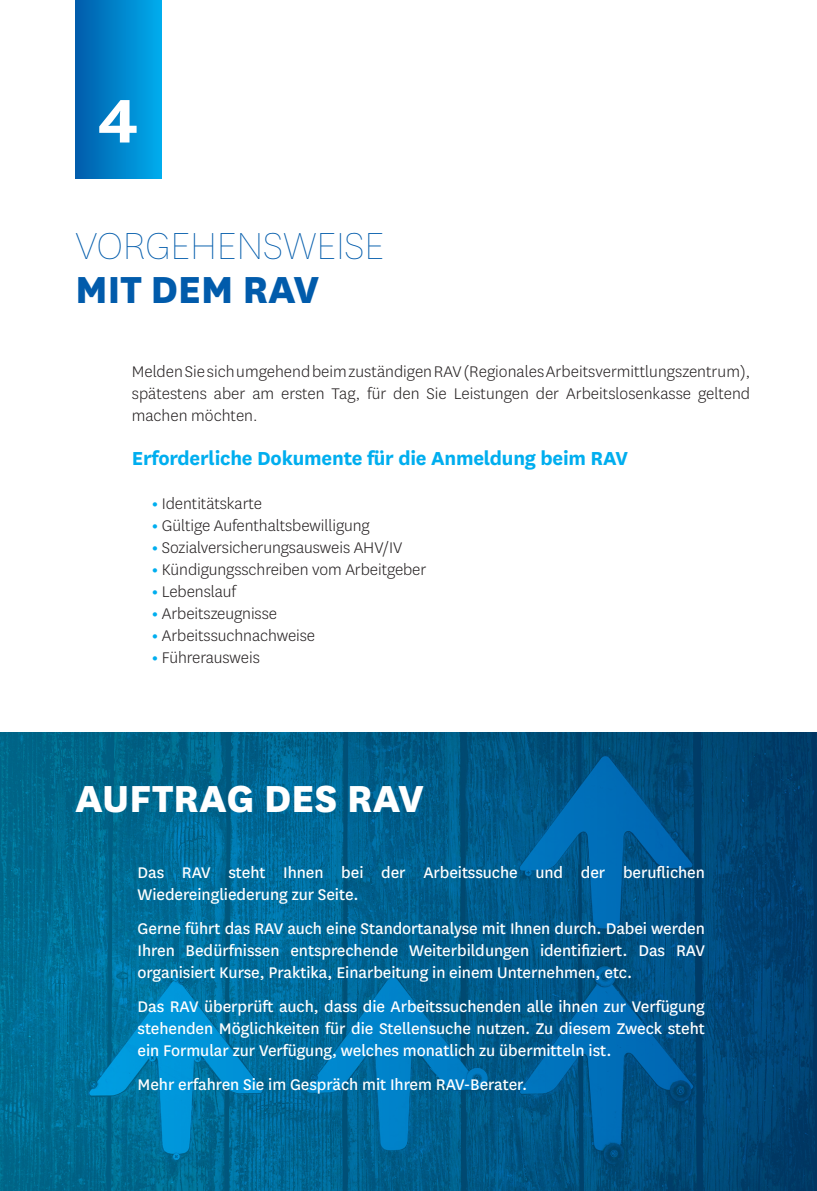
<style>
.page{position:relative;width:817px;height:1191px;background:#fff}
.page>*{position:absolute;margin:0;border:0;box-sizing:border-box;transform-origin:0 0}
.t1{font:700 72px "National";color:#fff}
.t2{font:100 44px "National";letter-spacing:-.01em;color:#015bab}
.t3{font:800 44px "National";letter-spacing:-.005em;color:#fff}
.t4{font:800 44px "National";letter-spacing:-.01em;color:#015bab}
.t5{font:700 22px "National";letter-spacing:-.01em;color:#00aeef}
.t6{font:18px/22px "National";letter-spacing:-.005em;color:#fff;text-align:justify}
.t7{font:300 18px/22px "National";letter-spacing:-.005em;color:#231f20;text-align:justify}
.s1{font-weight:700;color:#00aeef}
</style>
<div class="page">
<img style="left:0;top:732px;width:816px;height:459px">
<div style="left:75px;top:0;width:86px;height:179px;background:linear-gradient(to right,#015caa,#00abeb)"></div>
<p class="t1" style="left:98px;top:69px;width:42px">4</p>
<p class="t2" style="left:75px;top:220px;width:311px">VORGEHENSWEISE</p>
<p class="t4" style="left:75px;top:257px;width:245px">MIT DEM RAV</p>
<p class="t7" style="left:132px;top:360px;width:619px">Melden Sie sich umgehend beim zuständigen RAV (Regionales Arbeitsvermittlungszentrum), spätestens aber am ersten Tag, für den Sie Leistungen der Arbeitslosenkasse geltend machen möchten.</p>
<p class="t5" style="left:132px;top:443px;width:497px">Erforderliche Dokumente für die Anmeldung beim RAV</p>
<p class="t7" style="left:152px;top:492px;width:112px"><span class="s1">•</span> Identitätskarte</p>
<p class="t7" style="left:152px;top:514px;width:219px"><span class="s1">•</span> Gültige Aufenthaltsbewilligung</p>
<p class="t7" style="left:152px;top:536px;width:252px"><span class="s1">•</span> Sozialversicherungsausweis AHV/IV</p>
<p class="t7" style="left:152px;top:558px;width:276px"><span class="s1">•</span> Kündigungsschreiben vom Arbeitgeber</p>
<p class="t7" style="left:152px;top:580px;width:86px"><span class="s1">•</span> Lebenslauf</p>
<p class="t7" style="left:152px;top:602px;width:127px"><span class="s1">•</span> Arbeitszeugnisse</p>
<p class="t7" style="left:152px;top:624px;width:165px"><span class="s1">•</span> Arbeitssuchnachweise</p>
<p class="t7" style="left:152px;top:646px;width:109px"><span class="s1">•</span> Führerausweis</p>
<p class="t3" style="left:75px;top:766px;width:350px">AUFTRAG DES RAV</p>
<p class="t6" style="left:137px;top:860px;width:568px">Das RAV steht Ihnen bei der Arbeitssuche und der beruflichen<br>Wiedereingliederung zur Seite.</p>
<p class="t6" style="left:137px;top:916px;width:568px">Gerne führt das RAV auch eine Standortanalyse mit Ihnen durch. Dabei werden Ihren Bedürfnissen entsprechende Weiterbildungen identifiziert. Das RAV organisiert Kurse, Praktika, Einarbeitung in einem Unternehmen, etc.</p>
<p class="t6" style="left:137px;top:994px;width:568px">Das RAV überprüft auch, dass die Arbeitssuchenden alle ihnen zur Verfügung stehenden Möglichkeiten für die Stellensuche nutzen. Zu diesem Zweck steht ein Formular zur Verfügung, welches monatlich zu übermitteln ist.</p>
<p class="t6" style="left:137px;top:1072px;width:391px">Mehr erfahren Sie im Gespräch mit Ihrem RAV-Berater.</p>
</div>
